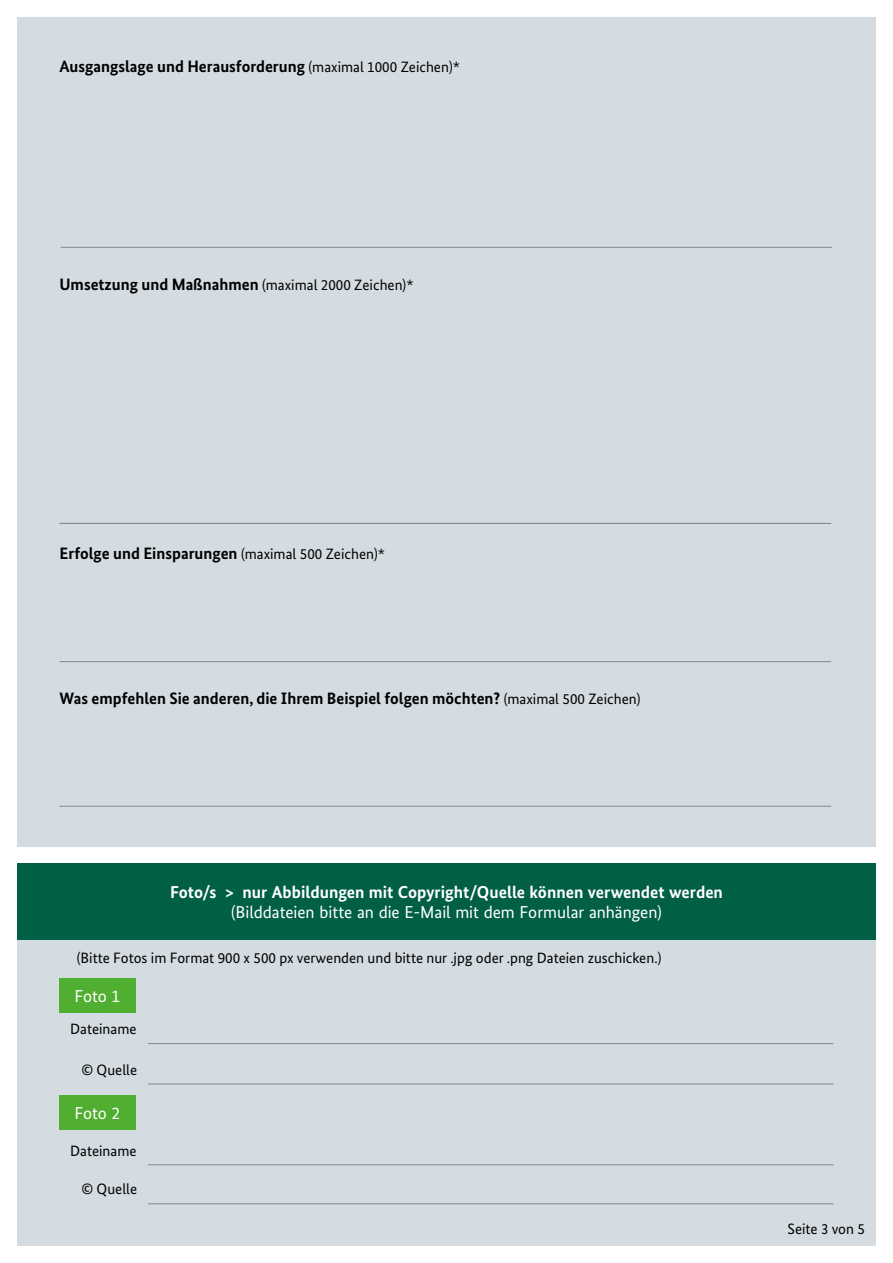
<style>
.page{position:relative;width:893px;height:1263px;background:#fff}
.page>*{position:absolute;margin:0;border:0;box-sizing:border-box;transform-origin:0 0}
.t1{font:700 17.25px "Bundes Sans";color:#fff}
.t2{font:17.25px "Bundes Sans";letter-spacing:-.005em;color:#fff}
.t3{font:700 16.5px "Bundes Sans";color:#000}
.t4{font:15px "Bundes Sans";color:#000}
.s1{font-weight:400;font-size:15px}
</style>
<div class="page">
<div style="left:17px;top:17px;width:859px;height:829px;background:#d4dce1"></div>
<div style="left:17px;top:864px;width:859px;height:382px;background:#d4dce1"></div>
<div style="left:17px;top:863px;width:859px;height:77px;background:#005f45"></div>
<div style="left:59px;top:978px;width:77px;height:34px;background:#50ae30"></div>
<div style="left:59px;top:1095px;width:77px;height:34px;background:#50ae30"></div>
<hr style="left:61px;top:247px;width:771px;height:1px;background:#878786">
<hr style="left:60px;top:523px;width:771px;height:1px;background:#878786">
<hr style="left:60px;top:661px;width:771px;height:1px;background:#878786">
<hr style="left:60px;top:806px;width:771px;height:1px;background:#878786">
<hr style="left:148px;top:1043px;width:685px;height:1px;background:#878786">
<hr style="left:148px;top:1084px;width:686px;height:1px;background:#878786">
<hr style="left:148px;top:1164px;width:686px;height:1px;background:#878786">
<hr style="left:148px;top:1203px;width:686px;height:1px;background:#878786">
<p class="t3" style="left:60px;top:57px;width:402px">Ausgangslage und Herausforderung <span class="s1">(maximal 1000 Zeichen)*</span></p>
<p class="t3" style="left:60px;top:275px;width:356px">Umsetzung und Maßnahmen <span class="s1">(maximal 2000 Zeichen)*</span></p>
<p class="t3" style="left:60px;top:543px;width:327px">Erfolge und Einsparungen <span class="s1">(maximal 500 Zeichen)*</span></p>
<p class="t3" style="left:60px;top:688px;width:582px">Was empfehlen Sie anderen, die Ihrem Beispiel folgen möchten? <span class="s1">(maximal 500 Zeichen)</span></p>
<h2 class="t1" style="left:170px;top:882px;width:554px">Foto/s &gt; nur Abbildungen mit Copyright/Quelle können verwendet werden</h2>
<p class="t2" style="left:231px;top:901px;width:432px">(Bilddateien bitte an die E-Mail mit dem Formular anhängen)</p>
<p class="t4" style="left:77px;top:949px;width:586px">(Bitte Fotos im Format 900 x 500 px verwenden und bitte nur .jpg oder .png Dateien zuschicken.)</p>
<h3 class="t2" style="left:74px;top:985px;width:47px">Foto 1</h3>
<p class="t4" style="left:70px;top:1019px;width:68px">Dateiname</p>
<p class="t4" style="left:81px;top:1060px;width:57px">© Quelle</p>
<h3 class="t2" style="left:74px;top:1102px;width:47px">Foto 2</h3>
<p class="t4" style="left:70px;top:1141px;width:68px">Dateiname</p>
<p class="t4" style="left:81px;top:1179px;width:57px">© Quelle</p>
<p class="t4" style="left:787px;top:1220px;width:79px">Seite 3 von 5</p>
</div>
